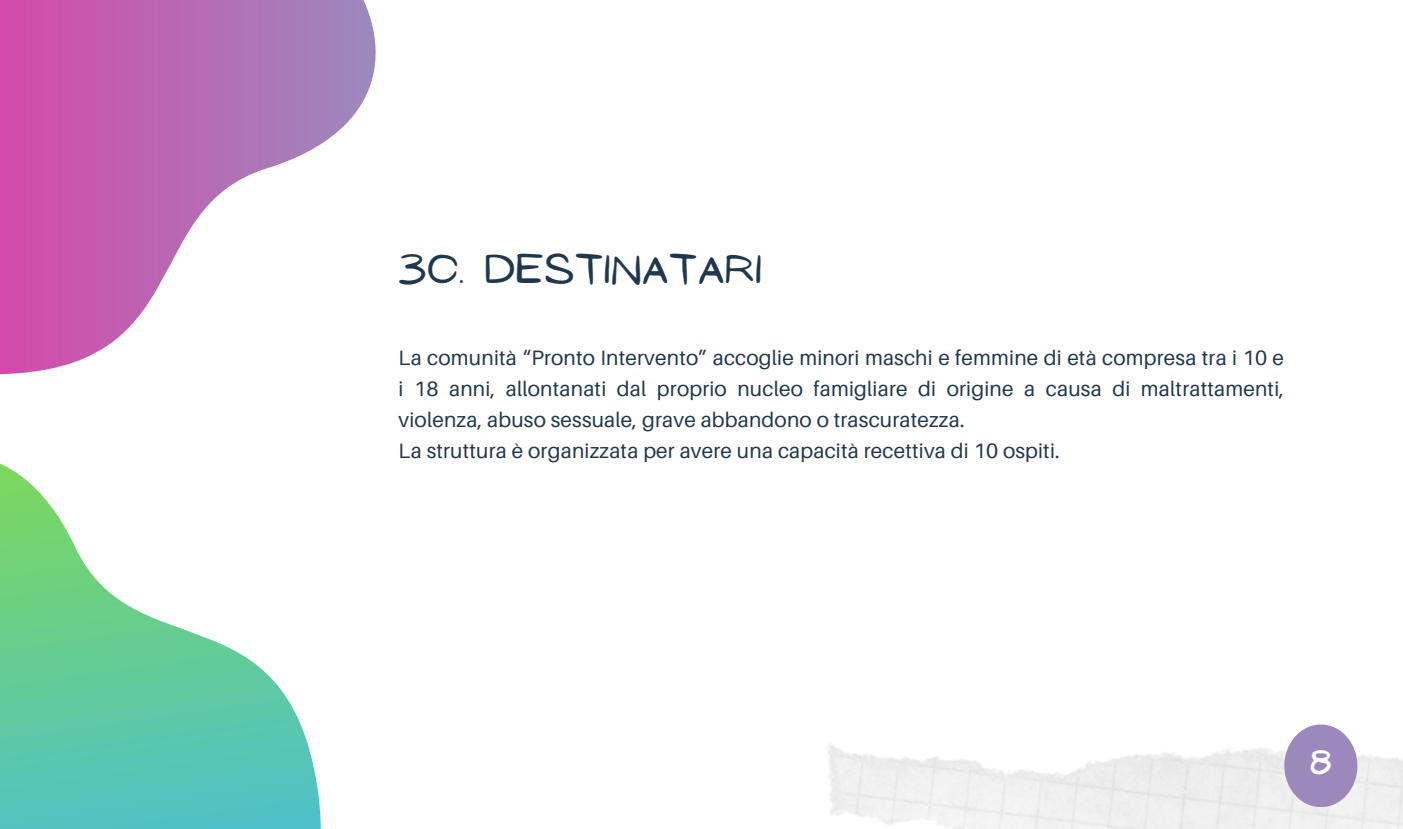
<style>
.page{position:relative;width:1403px;height:829px;background:#fff}
.page>*{position:absolute;margin:0;border:0;box-sizing:border-box;transform-origin:0 0}
.t1{font:38.02px "NF Ananias Regular";letter-spacing:.03em;color:#21384c}
.t2{font:27.68px "NF Ananias Bold";color:#fff}
.t3{font:20.93px/31.1px "Aileron";letter-spacing:.01em;color:#21384c;text-align:justify}
</style>
<div class="page">
<svg style="left:0;top:0;width:376px;height:375px"></svg>
<div style="left:1284px;top:724px;width:73px;height:83px;background:#9c89bc;border-radius:50%"></div>
<svg style="left:0;top:463px;width:321px;height:366px"></svg>
<p class="t1" style="left:398px;top:248px;width:364px">3C. DESTINATARI</p>
<p class="t3" style="left:398px;top:342px;width:887px">La comunità “Pronto Intervento” accoglie minori maschi e femmine di età compresa tra i 10 e i 18 anni, allontanati dal proprio nucleo famigliare di origine a causa di maltrattamenti, violenza, abuso sessuale, grave abbandono o trascuratezza.</p>
<p class="t3" style="left:398px;top:435px;width:662px">La struttura è organizzata per avere una capacità recettiva di 10 ospiti.</p>
<h1 class="t2" style="left:1310px;top:747px;width:22px">8</h1>
</div>
